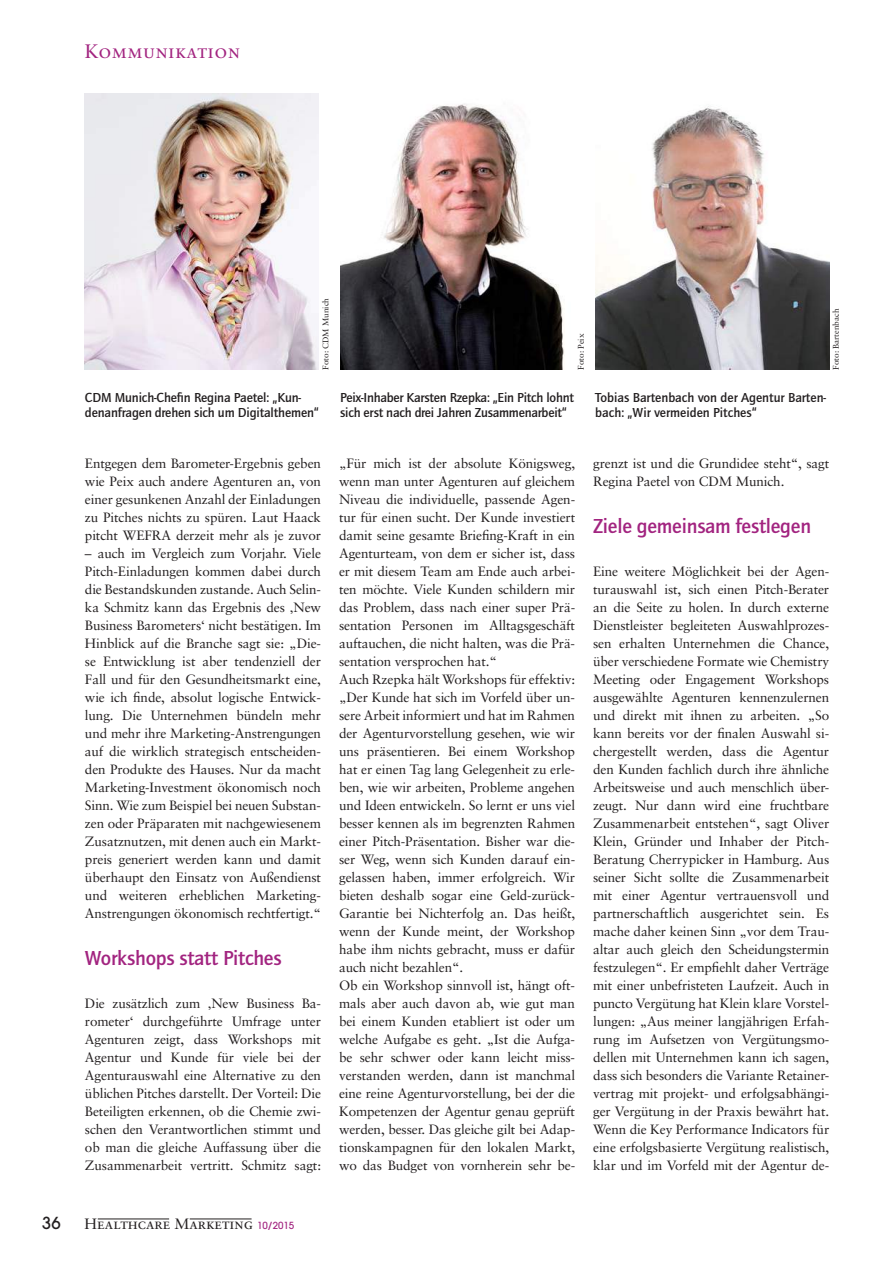
<style>
.page{position:relative;width:893px;height:1263px;background:#fff}
.page>*{position:absolute;margin:0;border:0;box-sizing:border-box;transform-origin:0 0}
.t1{font:500 21px "Quay Sans ITC Std";letter-spacing:-.01em;color:#a22480}
.t2{font:19.5px "Sabon Roman SC";letter-spacing:.025em;color:#a22480}
.t3{font:500 16.5px "Avant Garde";color:#231f20}
.t4{font:15px "Sabon Roman SC";color:#231f20}
.t5{font:13.5px/18px "Sabon";letter-spacing:-.01em;color:#231f20;text-align:justify}
.t6{font:500 13.5px/15px "Quay Sans ITC Std";letter-spacing:-.01em;color:#231f20}
.t7{font:8.25px "Sabon";color:#231f20}
.s1{font-family:"Avant Garde";font-weight:500;font-size:9.75px;color:#a22480}
</style>
<div class="page">
<hr style="left:98px;top:1219px;width:71px;height:1px;background:#231f20">
<hr style="left:190px;top:1219px;width:62px;height:1px;background:#231f20">
<img style="left:595px;top:106px;width:234px;height:264px">
<img style="left:85px;top:94px;width:234px;height:276px">
<img style="left:340px;top:103px;width:225px;height:267px">
<h2 class="t2" style="left:85px;top:43px;width:156px">Kommunikation</h2>
<p class="t7" style="left:322px;top:370px;width:73px;rotate:-90deg">Foto: CDM Munich</p>
<p class="t7" style="left:577px;top:370px;width:38px;rotate:-90deg">Foto: Peix</p>
<p class="t7" style="left:833px;top:370px;width:63px;rotate:-90deg">Foto: Bartenbach</p>
<p class="t6" style="left:85px;top:391px;width:235px">CDM Munich-Chefin Regina Paetel: „Kun&shy;denanfragen drehen sich um Digitalthemen“</p>
<p class="t6" style="left:595px;top:391px;width:232px">Tobias Bartenbach von der Agentur Barten&shy;bach: „Wir vermeiden Pitches“</p>
<p class="t6" style="left:340px;top:391px;width:235px">Peix-Inhaber Karsten Rzepka: „Ein Pitch lohnt sich erst nach drei Jahren Zusammenarbeit“</p>
<p class="t5" style="left:85px;top:456px;width:238px">Entgegen dem Barometer-Ergebnis geben wie Peix auch andere Agenturen an, von einer gesunkenen Anzahl der Einladungen zu Pitches nichts zu spüren. Laut Haack pitcht WEFRA derzeit mehr als je zuvor</p>
<p class="t5" style="left:85px;top:545px;width:238px">– auch im Vergleich zum Vorjahr. Viele Pitch-Einladungen kommen dabei durch die Bestandskunden zustande. Auch Selin&shy;ka Schmitz kann das Ergebnis des ‚New Business Barometers‘ nicht bestätigen. Im Hinblick auf die Branche sagt sie: „Die&shy;se Entwicklung ist aber tendenziell der Fall und für den Gesundheitsmarkt eine, wie ich finde, absolut logische Entwick&shy;lung. Die Unternehmen bündeln mehr und mehr ihre Marketing-Anstrengungen auf die wirklich strategisch entscheiden&shy;den Produkte des Hauses. Nur da macht Marketing-Investment ökonomisch noch Sinn. Wie zum Beispiel bei neuen Substan&shy;zen oder Präparaten mit nachgewiesenem Zusatznutzen, mit denen auch ein Markt&shy;preis generiert werden kann und damit überhaupt den Einsatz von Außendienst und weiteren erheblichen Marketing-Anstrengungen ökonomisch rechtfertigt.“</p>
<h1 class="t1" style="left:85px;top:950px;width:198px">Workshops statt Pitches</h1>
<p class="t5" style="left:85px;top:996px;width:238px">Die zusätzlich zum ‚New Business Ba&shy;rometer‘ durchgeführte Umfrage unter Agenturen zeigt, dass Workshops mit Agentur und Kunde für viele bei der Agenturauswahl eine Alternative zu den üblichen Pitches darstellt. Der Vorteil: Die Beteiligten erkennen, ob die Chemie zwi&shy;schen den Verantwortlichen stimmt und ob man die gleiche Auffassung über die Zusammenarbeit vertritt. Schmitz sagt:</p>
<p class="t3" style="left:42px;top:1217px;width:20px">36</p>
<p class="t4" style="left:85px;top:1218px;width:211px">Healthcare Marketing <span class="s1">10/2015</span></p>
<p class="t5" style="left:339px;top:455px;width:238px;text-align:left">„Für mich ist der absolute Königsweg, wenn man unter Agenturen auf gleichem Niveau die individuelle, passende Agen&shy;tur für einen sucht. Der Kunde investiert damit seine gesamte Briefing-Kraft in ein Agenturteam, von dem er sicher ist, dass er mit diesem Team am Ende auch arbei&shy;ten möchte. Viele Kunden schildern mir das Problem, dass nach einer super Prä&shy;sentation Personen im Alltagsgeschäft auftauchen, die nicht halten, was die Prä&shy;sentation versprochen hat.“<br>Auch Rzepka hält Workshops für effektiv: „Der Kunde hat sich im Vorfeld über un&shy;sere Arbeit informiert und hat im Rahmen der Agenturvorstellung gesehen, wie wir uns präsentieren. Bei einem Workshop hat er einen Tag lang Gelegenheit zu erle&shy;ben, wie wir arbeiten, Probleme angehen und Ideen entwickeln. So lernt er uns viel besser kennen als im begrenzten Rahmen einer Pitch-Präsentation. Bisher war die&shy;ser Weg, wenn sich Kunden darauf ein&shy;gelassen haben, immer erfolgreich. Wir bieten deshalb sogar eine Geld-zurück-Garantie bei Nichterfolg an. Das heißt, wenn der Kunde meint, der Workshop habe ihm nichts gebracht, muss er dafür auch nicht bezahlen“.<br>Ob ein Workshop sinnvoll ist, hängt oft&shy;mals aber auch davon ab, wie gut man bei einem Kunden etabliert ist oder um welche Aufgabe es geht. „Ist die Aufga&shy;be sehr schwer oder kann leicht miss&shy;verstanden werden, dann ist manchmal eine reine Agenturvorstellung, bei der die Kompetenzen der Agentur genau geprüft werden, besser. Das gleiche gilt bei Adap&shy;tionskampagnen für den lokalen Markt, wo das Budget von vornherein sehr be-</p>
<p class="t5" style="left:593px;top:455px;width:238px">grenzt ist und die Grundidee steht“, sagt<br>Regina Paetel von CDM Munich.</p>
<h1 class="t1" style="left:593px;top:518px;width:219px">Ziele gemeinsam festlegen</h1>
<p class="t5" style="left:593px;top:564px;width:238px">Eine weitere Möglichkeit bei der Agen&shy;turauswahl ist, sich einen Pitch-Berater an die Seite zu holen. In durch externe Dienstleister begleiteten Auswahlprozes&shy;sen erhalten Unternehmen die Chance, über verschiedene Formate wie Chemistry Meeting oder Engagement Workshops ausgewählte Agenturen kennenzulernen und direkt mit ihnen zu arbeiten. „So kann bereits vor der finalen Auswahl si&shy;chergestellt werden, dass die Agentur den Kunden fachlich durch ihre ähnliche Arbeitsweise und auch menschlich über&shy;zeugt. Nur dann wird eine fruchtbare Zusammenarbeit entstehen“, sagt Oliver Klein, Gründer und Inhaber der Pitch-Beratung Cherrypicker in Hamburg. Aus seiner Sicht sollte die Zusammenarbeit mit einer Agentur vertrauensvoll und partnerschaftlich ausgerichtet sein. Es mache daher keinen Sinn „vor dem Trau&shy;altar auch gleich den Scheidungstermin festzulegen“. Er empfiehlt daher Verträge mit einer unbefristeten Laufzeit. Auch in puncto Vergütung hat Klein klare Vorstel&shy;lungen: „Aus meiner langjährigen Erfah&shy;rung im Aufsetzen von Vergütungsmo&shy;dellen mit Unternehmen kann ich sagen, dass sich besonders die Variante Retainer&shy;vertrag mit projekt- und erfolgsabhängi&shy;ger Vergütung in der Praxis bewährt hat.<br>Wenn die Key Performance Indicators für eine erfolgsbasierte Vergütung realistisch, klar und im Vorfeld mit der Agentur de-</p>
</div>
